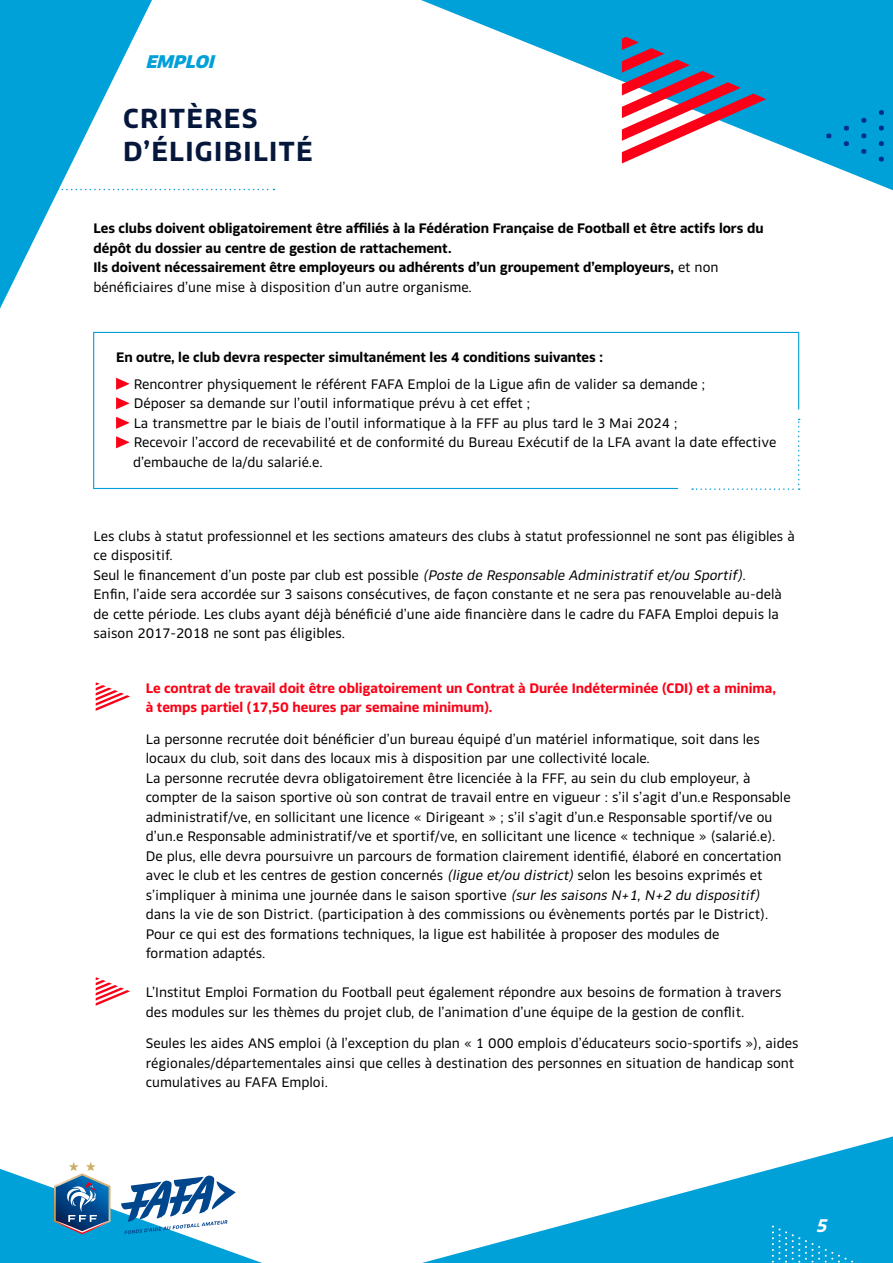
<style>
.page{position:relative;width:893px;height:1263px;background:#fff}
.page>*{position:absolute;margin:0;border:0;box-sizing:border-box;transform-origin:0 0}
.t1{font:27px/32.4px "FFF Equipe Bold";letter-spacing:.05em;color:#05173b}
.t2{font:italic 18px "FFF Equipe Black";color:#00a0d9}
.t3{font:italic 18px "FFF Equipe Bold";color:#fff}
.t4{font:13.5px/19.5px "FFF Equipe Regular";color:#000}
.t5{font:13.5px/19.5px "FFF Equipe Bold";color:#000}
.t6{font:13.5px/19.5px "FFF Equipe Bold";color:#fb0016}
.s1{font-family:"FFF Equipe Regular"}
.s2{font-style:italic}
</style>
<div class="page">
<svg style="left:0;top:0;width:161px;height:309px"></svg>
<svg style="left:422px;top:1136px;width:471px;height:127px"></svg>
<svg style="left:421px;top:0;width:472px;height:191px"></svg>
<svg style="left:772px;top:1225px;width:81px;height:38px;background:#0ba4da"></svg>
<svg style="left:0;top:1162px;width:262px;height:101px"></svg>
<svg style="left:622px;top:37px;width:144px;height:126px"></svg>
<svg style="left:879px;top:110px;width:5px;height:5px"></svg>
<svg style="left:861px;top:118px;width:5px;height:5px"></svg>
<svg style="left:844px;top:125px;width:5px;height:6px"></svg>
<svg style="left:826px;top:133px;width:5px;height:6px"></svg>
<svg style="left:879px;top:125px;width:5px;height:6px"></svg>
<svg style="left:861px;top:133px;width:5px;height:5px"></svg>
<svg style="left:844px;top:141px;width:5px;height:5px"></svg>
<svg style="left:879px;top:141px;width:5px;height:5px"></svg>
<svg style="left:861px;top:149px;width:5px;height:5px"></svg>
<svg style="left:879px;top:156px;width:5px;height:6px"></svg>
<svg style="left:30px;top:189px;width:245px;height:1px"></svg>
<svg style="left:96px;top:682px;width:34px;height:29px"></svg>
<svg style="left:96px;top:977px;width:34px;height:29px"></svg>
<svg style="left:93px;top:331px;width:707px;height:159px"></svg>
<svg style="left:692px;top:419px;width:108px;height:71px"></svg>
<svg style="left:116px;top:378px;width:14px;height:12px"></svg>
<svg style="left:116px;top:397px;width:14px;height:12px"></svg>
<svg style="left:116px;top:417px;width:14px;height:12px"></svg>
<svg style="left:116px;top:436px;width:14px;height:12px"></svg>
<h2 class="t2" style="left:145px;top:50px;width:75px">EMPLOI</h2>
<h1 class="t1" style="left:123px;top:102px;width:191px">CRITÈRES<br>D’ÉLIGIBILITÉ</h1>
<p class="t5" style="left:94px;top:219px;width:672px">Les clubs doivent obligatoirement être affiliés à la Fédération Française de Football et être actifs lors du dépôt du dossier au centre de gestion de rattachement.<br>Ils doivent nécessairement être employeurs ou adhérents d’un groupement d’employeurs, <span class="s1">et non</span></p>
<p class="t4" style="left:94px;top:277px;width:380px">bénéficiaires d’une mise à disposition d’un autre organisme.</p>
<p class="t5" style="left:116px;top:347px;width:488px">En outre, le club devra respecter simultanément les 4 conditions suivantes :</p>
<p class="t4" style="left:133px;top:374px;width:645px">Rencontrer physiquement le référent FAFA Emploi de la Ligue afin de valider sa demande ;<br>Déposer sa demande sur l’outil informatique prévu à cet effet ;<br>La transmettre par le biais de l’outil informatique à la FFF au plus tard le 3 Mai 2024 ;<br>Recevoir l’accord de recevabilité et de conformité du Bureau Exécutif de la LFA avant la date effective d’embauche de la/du salarié.e.</p>
<p class="t4" style="left:94px;top:526px;width:703px">Les clubs à statut professionnel et les sections amateurs des clubs à statut professionnel ne sont pas éligibles à ce dispositif.<br>S e u l l e fi n a n ce m e n t d ’ u n p o ste p a r c l u b e st p o s s i b l e <span class="s2">(Poste de Responsable Administratif et/ou Sportif).<br></span>Enfin, l’aide sera accordée sur 3 saisons consécutives, de façon constante et ne sera pas renouvelable au-delà de cette période. Les clubs ayant déjà bénéficié d’une aide financière dans le cadre du FAFA Emploi depuis la saison 2017-2018 ne sont pas éligibles.</p>
<p class="t6" style="left:146px;top:678px;width:632px">Le contrat de travail doit être obligatoirement un Contrat à Durée Indéterminée (CDI) et a minima, à temps partiel (17,50 heures par semaine minimum).</p>
<p class="t4" style="left:146px;top:729px;width:646px">La personne recrutée doit bénéficier d’un bureau équipé d’un matériel informatique, soit dans les locaux du club, soit dans des locaux mis à disposition par une collectivité locale.<br>La personne recrutée devra obligatoirement être licenciée à la FFF, au sein du club employeur, à compter de la saison sportive où son contrat de travail entre en vigueur : s’il s’agit d’un.e Responsable administratif/ve, en sollicitant une licence « Dirigeant » ; s’il s’agit d’un.e Responsable sportif/ve ou d’un.e Responsable administratif/ve et sportif/ve, en sollicitant une licence « technique » (salarié.e).<br>De plus, elle devra poursuivre un parcours de formation clairement identifié, élaboré en concertation avec le club et les centres de gestion concernés <span class="s2">(ligue et/ou district)</span> selon les besoins exprimés et s’impliquer à minima une journée dans le saison sportive <span class="s2">(sur les saisons N+1, N+2 du dispositif) </span>dans la vie de son District. (participation à des commissions ou évènements portés par le District).<br>Pour ce qui est des formations techniques, la ligue est habilitée à proposer des modules de<br>formation adaptés.</p>
<p class="t4" style="left:146px;top:982px;width:637px">L’Institut Emploi Formation du Football peut également répondre aux besoins de formation à travers des modules sur les thèmes du projet club, de l’animation d’une équipe de la gestion de conflit.</p>
<p class="t4" style="left:146px;top:1033px;width:654px">Seules les aides ANS emploi (à l’exception du plan « 1 000 emplois d’éducateurs socio-sportifs »), aides régionales/départementales ainsi que celles à destination des personnes en situation de handicap sont cumulatives au FAFA Emploi.</p>
<h2 class="t3" style="left:815px;top:1214px;width:18px">5</h2>
</div>
